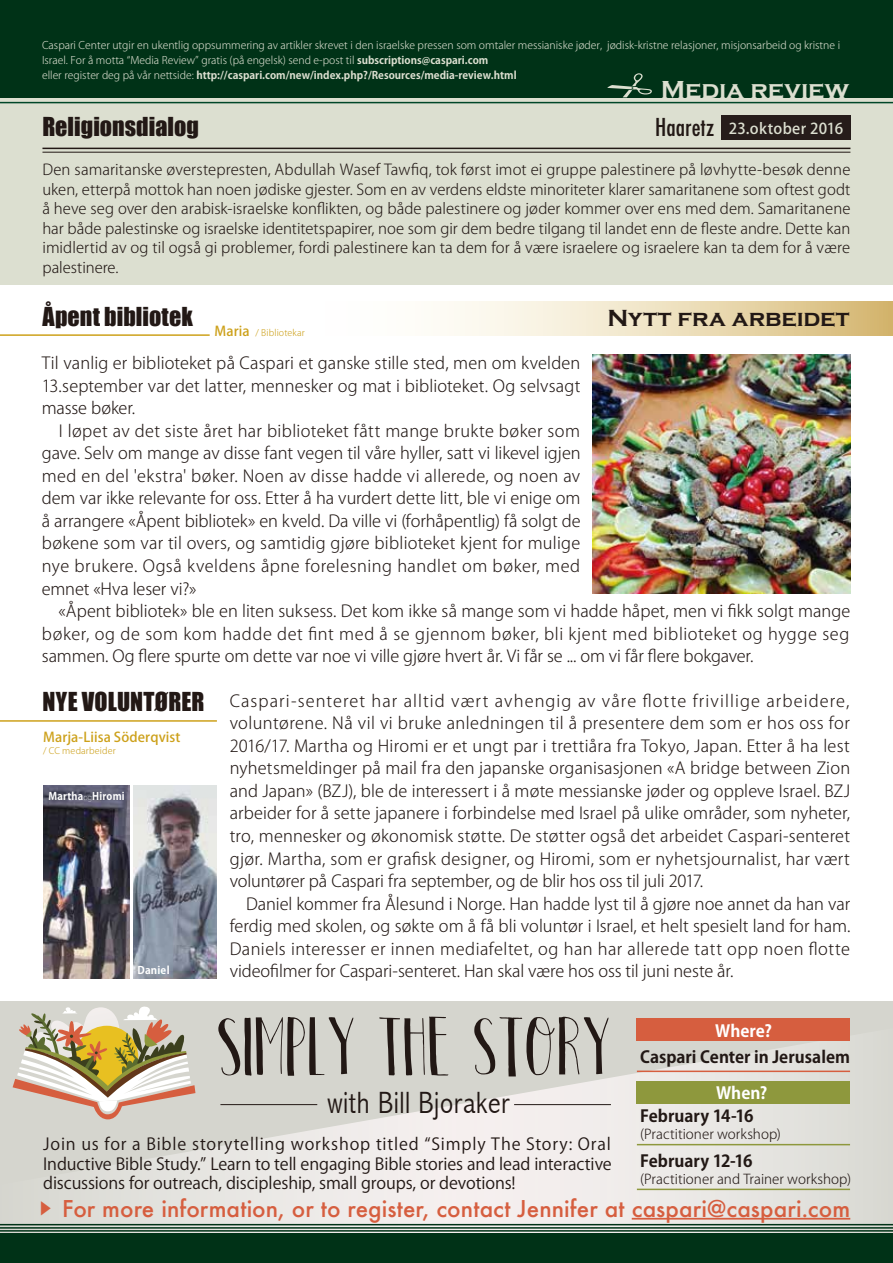
<style>
.page{position:relative;width:893px;height:1263px;background:#fff}
.page>*{position:absolute;margin:0;border:0;box-sizing:border-box;transform-origin:0 0}
.t1{font:72.15px "DK Pastis";color:#221815}
.t2{font:300 condensed 30.75px "Abadi";letter-spacing:.02em;color:#221815}
.t3{font:700 25.35px "Copperplate Gothic";color:#dcdfd0}
.t4{font:24px "Impact";color:#221815}
.t5{font:700 24px "Copperplate Gothic";color:#221815}
.t6{font:500 22.5px "Futura";letter-spacing:.005em;color:#d65e3f}
.t7{font:300 16.5px/22.5px "Koz Go Pro";letter-spacing:.01em;color:#221815}
.t8{font:16.5px/19.5px "Koz Go Pro";letter-spacing:-.01em;color:#221815;text-align:justify}
.t9{font:700 16.5px "Koz Go Pro";color:#221815}
.t10{font:700 16.5px "Koz Go Pro";color:#fff}
.t11{font:300 15px/19.5px "Koz Go Pro";letter-spacing:.005em;color:#221815;text-align:justify}
.t12{font:500 15px "Koz Go Pro";letter-spacing:.02em;color:#dcdfd0}
.t13{font:300 13.5px "Koz Go Pro";letter-spacing:.005em;color:#221815}
.t14{font:500 13.5px "Koz Go Pro";letter-spacing:.005em;color:#cda11b}
.t15{font:300 10.5px/15px "Koz Go Pro";color:#dcdfd0}
.t16{font:700 10.5px "Koz Go Pro";letter-spacing:.02em;color:#fff;scale:.95 1}
.t17{font:700 10.5px "Koz Go Pro";letter-spacing:.02em;color:#fff}
.t18{font:300 9px "Koz Go Pro";letter-spacing:.015em;color:#cda11b}
.s1{font-weight:700}
.s2{font-family:"Futura";font-stretch:condensed;font-size:24px;color:#221815}
.s3{font-family:"Impact";font-weight:400;font-size:24px}
.s4{font-weight:500;font-size:13.5px}
.s5{font-weight:200;font-size:7.5px}
.s6{font-family:"Koz Go Pr 6 N";font-weight:400;font-size:15px}
</style>
<div class="page">
<div style="left:0;top:34px;width:893px;height:251px;background:#dcdfd0"></div>
<div style="left:0;top:1001px;width:893px;height:233px;background:#d5d5ce"></div>
<svg style="left:0;top:1028px;width:893px;height:205px"></svg>
<div style="left:0;top:1233px;width:893px;height:30px;background:#003217"></div>
<svg style="left:440px;top:302px;width:453px;height:33px;background:#ecdebb"></svg>
<hr style="left:0;top:720px;width:217px;height:2px;background:#cda11b">
<hr style="left:0;top:334px;width:210px;height:2px;background:#cda11b">
<img style="left:43px;top:786px;width:86px;height:193px">
<img style="left:134px;top:786px;width:83px;height:193px">
<img style="left:593px;top:355px;width:257px;height:239px">
<div style="left:0;top:0;width:893px;height:98px;background:#003217"></div>
<hr style="left:0;top:102px;width:893px;height:1px;background:#004728">
<hr style="left:220px;top:1104px;width:97px;height:1px;background:#221815">
<hr style="left:514px;top:1104px;width:97px;height:1px;background:#221815">
<div style="left:637px;top:1019px;width:213px;height:22px;background:#d65e3f"></div>
<hr style="left:637px;top:1070px;width:213px;height:2px;background:#d65e3f">
<div style="left:637px;top:1081px;width:213px;height:22px;background:#8e983d"></div>
<hr style="left:637px;top:1144px;width:213px;height:1px;background:#8e983d">
<hr style="left:637px;top:1188px;width:213px;height:2px;background:#8e983d">
<svg style="left:13px;top:1006px;width:182px;height:113px"></svg>
<hr style="left:0;top:1230px;width:893px;height:1px;background:#003217">
<hr style="left:0;top:1227px;width:893px;height:1px;background:#003217">
<hr style="left:0;top:1224px;width:893px;height:1px;background:#003217">
<div style="left:721px;top:115px;width:129px;height:25px;background:#261c1a"></div>
<hr style="left:42px;top:148px;width:808px;height:1px;background:#221815">
<hr style="left:42px;top:152px;width:808px;height:1px;background:#221815">
<hr style="left:632px;top:1218px;width:218px;height:1px;background:#d65e3f">
<svg style="left:607px;top:73px;width:45px;height:24px"></svg>
<p class="t15" style="left:42px;top:38px;width:800px">Caspari Center utgir en ukentlig oppsummering av artikler skrevet i den israelske pressen som omtaler messianiske jøder, jødisk-kristne relasjoner, misjonsarbeid og kristne i<br>Israel. For å motta “Media Review” gratis (på engelsk) send e-post til <span class="s1">subscriptions@caspari.com<br></span>eller register deg på vår nettside: <span class="s1">http://caspari.com/new/index.php?/Resources/media-review.html</span></p>
<h3 class="t4" style="left:42px;top:108px;width:158px">Religionsdialog</h3>
<h3 class="t3" style="left:661px;top:76px;width:190px">Media review</h3>
<p class="t12" style="left:655px;top:119px;width:190px"><span class="s2">Haaretz</span> 23.oktober 2016</p>
<p class="t11" style="left:42px;top:160px;width:809px">Den samaritanske øverstepresten, Abdullah Wasef Tawfiq, tok først imot ei gruppe palestinere på løvhytte-besøk denne uken, etterpå mottok han noen jødiske gjester. Som en av verdens eldste minoriteter klarer samaritanene som oftest godt å heve seg over den arabisk-israelske konflikten, og både palestinere og jøder kommer over ens med dem. Samaritanene har både palestinske og israelske identitetspapirer, noe som gir dem bedre tilgang til landet enn de fleste andre. Dette kan imidlertid av og til også gi problemer, fordi palestinere kan ta dem for å være israelere og israelere kan ta dem for å være palestinere.</p>
<h3 class="t4" style="left:43px;top:298px;width:152px">Åpent bibliotek</h3>
<p class="t7" style="left:42px;top:352px;width:810px">Til vanlig er biblioteket på Caspari et ganske stille sted, men om kvelden<br>13.september var det latter, mennesker og mat i biblioteket. Og selvsagt<br>masse bøker.<br>　I løpet av det siste året har biblioteket fått mange brukte bøker som<br>gave. Selv om mange av disse fant vegen til våre hyller, satt vi likevel igjen<br>med en del 'ekstra' bøker. Noen av disse hadde vi allerede, og noen av<br>dem var ikke relevante for oss. Etter å ha vurdert dette litt, ble vi enige om<br>å arrangere «Åpent bibliotek» en kveld. Da ville vi (forhåpentlig) få solgt de<br>bøkene som var til overs, og samtidig gjøre biblioteket kjent for mulige<br>nye brukere. Også kveldens åpne forelesning handlet om bøker, med<br>emnet «Hva leser vi?»<br>　«Åpent bibliotek» ble en liten suksess. Det kom ikke så mange som vi hadde håpet, men vi fikk solgt mange bøker, og de som kom hadde det fint med å se gjennom bøker, bli kjent med biblioteket og hygge seg sammen. Og flere spurte om dette var noe vi ville gjøre hvert år. Vi får se ... om vi får flere bokgaver.</p>
<p class="t7" style="left:230px;top:690px;width:622px;text-indent:-187px"><span class="s3">NYE VOLUNTØRER</span> Caspari-senteret har alltid vært avhengig av våre flotte frivillige arbeidere, voluntørene. Nå vil vi bruke anledningen til å presentere dem som er hos oss for 2016/17. Martha og Hiromi er et ungt par i trettiåra fra Tokyo, Japan. Etter å ha lest nyhetsmeldinger på mail fra den japanske organisasjonen «A bridge between Zion and Japan» (BZJ), ble de interessert i å møte messianske jøder og oppleve Israel. BZJ arbeider for å sette japanere i forbindelse med Israel på ulike områder, som nyheter, tro, mennesker og økonomisk støtte. De støtter også det arbeidet Caspari-senteret gjør. Martha, som er grafisk designer, og Hiromi, som er nyhetsjournalist, har vært voluntører på Caspari fra september, og de blir hos oss til juli 2017.<br>　Daniel kommer fra Ålesund i Norge. Han hadde lyst til å gjøre noe annet da han var ferdig med skolen, og søkte om å få bli voluntør i Israel, et helt spesielt land for ham.<br>Daniels interesser er innen mediafeltet, og han har allerede tatt opp noen flotte videofilmer for Caspari-senteret. Han skal være hos oss til juni neste år.</p>
<h3 class="t5" style="left:607px;top:305px;width:243px">Nytt fra arbeidet</h3>
<p class="t18" style="left:215px;top:327px;width:92px"><span class="s4">Maria</span> / Bibliotekar</p>
<p class="t14" style="left:43px;top:728px;width:139px">Marja-Liisa Söderqvist</p>
<p class="t18" style="left:43px;top:745px;width:74px">/ CC medarbeider</p>
<p class="t16" style="left:49px;top:789px;width:82px">Martha<span class="s5">og</span>Hiromi</p>
<p class="t17" style="left:137px;top:963px;width:34px">Daniel</p>
<h1 class="t1" style="left:216px;top:1003px;width:396px">SIMPLY THE STORY</h1>
<h2 class="t2" style="left:327px;top:1085px;width:184px">with Bill Bjoraker</h2>
<p class="t8" style="left:43px;top:1135px;width:570px">Join us for a Bible storytelling workshop titled “Simply The Story: Oral Inductive Bible Study.” Learn to tell engaging Bible stories and lead interactive discussions for outreach, discipleship, small groups, or devotions!</p>
<h3 class="t6" style="left:38px;top:1193px;width:814px"><span class="s6">▶</span> For more information, or to register, contact Jennifer at caspari@caspari.com</h3>
<p class="t10" style="left:715px;top:1020px;width:58px">Where?</p>
<p class="t9" style="left:640px;top:1046px;width:211px">Caspari Center in Jerusalem</p>
<p class="t10" style="left:716px;top:1082px;width:53px">When?</p>
<p class="t9" style="left:640px;top:1105px;width:115px">February 14-16</p>
<p class="t13" style="left:640px;top:1125px;width:142px">(Practitioner workshop)</p>
<p class="t9" style="left:640px;top:1150px;width:114px">February 12-16</p>
<p class="t13" style="left:640px;top:1170px;width:213px">(Practitioner and Trainer workshop)</p>
</div>
